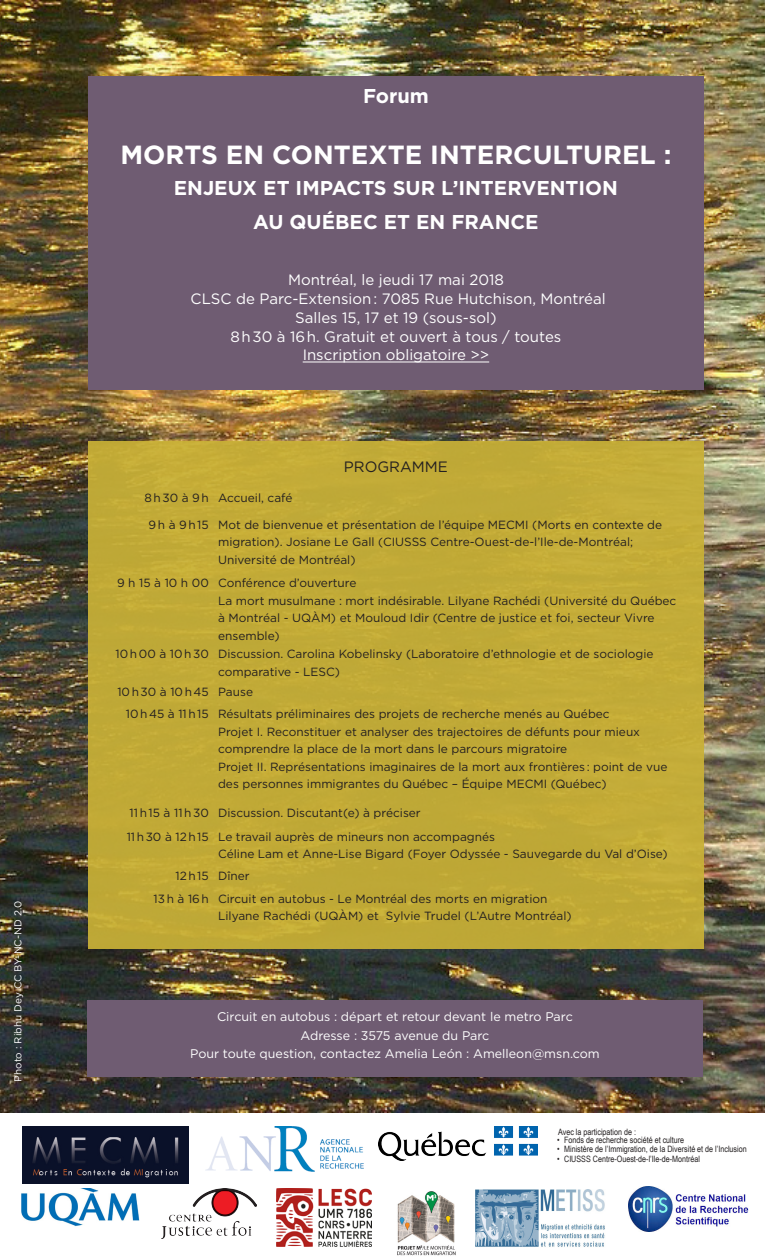
<style>
.page{position:relative;width:765px;height:1260px;background:#fff}
.page>*{position:absolute;margin:0;border:0;box-sizing:border-box;transform-origin:0 0}
.t1{font:700 26.25px "Gotham";color:#fff}
.t2{font:700 20px/33.8px "Gotham";color:#fff;text-align:center}
.t3{font:15px "Gotham";color:#fff}
.t4{font:15px "Gotham";color:#231f20}
.t5{font:12.5px/18.8px "Gotham";color:#fff;text-align:center}
.t6{font:11.88px/17.5px "Gotham";color:#231f20}
.t7{font:10px "Gotham";color:#fff}
.logo_Quebec{font:8.75px "Arial Narrow";color:#231f20}
</style>
<div class="page">
<img style="left:0;top:0;width:765px;height:1113px">
<div style="left:88px;top:441px;width:616px;height:508px;background:#c1aa37"></div>
<div style="left:88px;top:76px;width:616px;height:314px;background:#6f5c72"></div>
<hr style="left:303px;top:362px;width:186px;height:1px;background:#fff">
<div style="left:87px;top:1000px;width:616px;height:77px;background:#6f5c72"></div>
<img style="left:397px;top:1191px;width:59px;height:65px">
<img style="left:22px;top:1126px;width:166px;height:57px">
<img style="left:21px;top:1188px;width:119px;height:38px">
<img style="left:205px;top:1127px;width:158px;height:44px">
<img style="left:628px;top:1187px;width:121px;height:44px">
<img style="left:277px;top:1188px;width:95px;height:58px">
<img style="left:476px;top:1190px;width:129px;height:57px">
<img style="left:162px;top:1189px;width:95px;height:49px">
<img style="left:379px;top:1126px;width:159px;height:35px">
<p class="t7" style="left:12px;top:1082px;width:182px;rotate:-90deg">Photo : Ribhu Dey CC BY-NC-ND 2.0</p>
<p class="t2" style="left:363px;top:79px;width:67px">Forum</p>
<p class="t1" style="left:120px;top:138px;width:553px">MORTS EN CONTEXTE INTERCULTUREL :</p>
<p class="t2" style="left:174px;top:171px;width:446px">ENJEUX ET IMPACTS SUR L’INTERVENTION<br>AU QUÉBEC ET EN FRANCE</p>
<p class="t3" style="left:288px;top:271px;width:217px">Montréal, le jeudi 17 mai 2018</p>
<p class="t3" style="left:191px;top:289px;width:417px">CLSC de Parc-Extension : 7085 Rue Hutchison, Montréal</p>
<p class="t3" style="left:295px;top:308px;width:203px">Salles 15, 17 et 19 (sous-sol)</p>
<p class="t3" style="left:231px;top:327px;width:332px">8h30 à 16h. Gratuit et ouvert à tous / toutes</p>
<p class="t3" style="left:303px;top:346px;width:188px">Inscription obligatoire &gt;&gt;</p>
<p class="t4" style="left:344px;top:457px;width:106px">PROGRAMME</p>
<p class="t6" style="left:145px;top:489px;width:66px">8 h 30 à 9 h</p>
<p class="t6" style="left:218px;top:489px;width:76px">Accueil, café</p>
<p class="t6" style="left:149px;top:515px;width:62px">9 h à 9 h 15</p>
<p class="t6" style="left:218px;top:515px;width:446px">Mot de bienvenue et présentation de l’équipe MECMI (Morts en contexte de migration). Josiane Le Gall (CIUSSS Centre-Ouest-de-l’Ile-de-Montréal;<br>Université de Montréal)</p>
<p class="t6" style="left:117px;top:574px;width:93px">9 h 15 à 10 h 00</p>
<p class="t6" style="left:218px;top:574px;width:460px">Conférence d’ouverture<br>La mort musulmane : mort indésirable. Lilyane Rachédi (Université du Québec à Montréal - UQÀM) et Mouloud Idir (Centre de justice et foi, secteur Vivre ensemble)</p>
<p class="t6" style="left:116px;top:645px;width:95px">10 h 00 à 10 h 30</p>
<p class="t6" style="left:218px;top:645px;width:437px">Discussion. Carolina Kobelinsky (Laboratoire d’ethnologie et de sociologie comparative - LESC)</p>
<p class="t6" style="left:117px;top:683px;width:93px">10 h 30 à 10 h 45</p>
<p class="t6" style="left:218px;top:683px;width:36px">Pause</p>
<p class="t6" style="left:126px;top:705px;width:84px">10 h 45 à 11 h 15</p>
<p class="t6" style="left:218px;top:705px;width:393px">Résultats préliminaires des projets de recherche menés au Québec</p>
<p class="t6" style="left:218px;top:723px;width:424px">Projet I. Reconstituer et analyser des trajectoires de défunts pour mieux comprendre la place de la mort dans le parcours migratoire</p>
<p class="t6" style="left:218px;top:758px;width:451px">Projet II. Représentations imaginaires de la mort aux frontières : point de vue des personnes immigrantes du Québec – Équipe MECMI (Québec)</p>
<p class="t6" style="left:130px;top:804px;width:81px">11 h 15 à 11 h 30</p>
<p class="t6" style="left:218px;top:804px;width:204px">Discussion. Discutant(e) à préciser</p>
<p class="t6" style="left:127px;top:827px;width:84px">11 h 30 à 12 h 15</p>
<p class="t6" style="left:218px;top:827px;width:451px">Le travail auprès de mineurs non accompagnés<br>Céline Lam et Anne-Lise Bigard (Foyer Odyssée - Sauvegarde du Val d’Oise)</p>
<p class="t6" style="left:175px;top:866px;width:35px">12 h 15</p>
<p class="t6" style="left:218px;top:866px;width:33px">Dîner</p>
<p class="t6" style="left:154px;top:890px;width:57px">13 h à 16 h</p>
<p class="t6" style="left:218px;top:890px;width:355px">Circuit en autobus - Le Montréal des morts en migration<br>Lilyane Rachédi (UQÀM) et Sylvie Trudel (L’Autre Montréal)</p>
<p class="t5" style="left:217px;top:1007px;width:357px">Circuit en autobus : départ et retour devant le metro Parc<br>Adresse : 3575 avenue du Parc</p>
<p class="t5" style="left:190px;top:1044px;width:411px">Pour toute question, contactez Amelia León : Amelleon@msn.com</p>
<p class="logo_Quebec" style="left:558px;top:1125px;width:80px">Avec la participation de :</p>
<p class="logo_Quebec" style="left:557px;top:1134px;width:129px">• Fonds de recherche société et culture</p>
<p class="logo_Quebec" style="left:557px;top:1143px;width:191px">• Ministère de l’Immigration, de la Diversité et de l’Inclusion</p>
<p class="logo_Quebec" style="left:557px;top:1153px;width:145px">• CIUSSS Centre-Ouest-de-l’Ile-de-Montréal</p>
</div>
